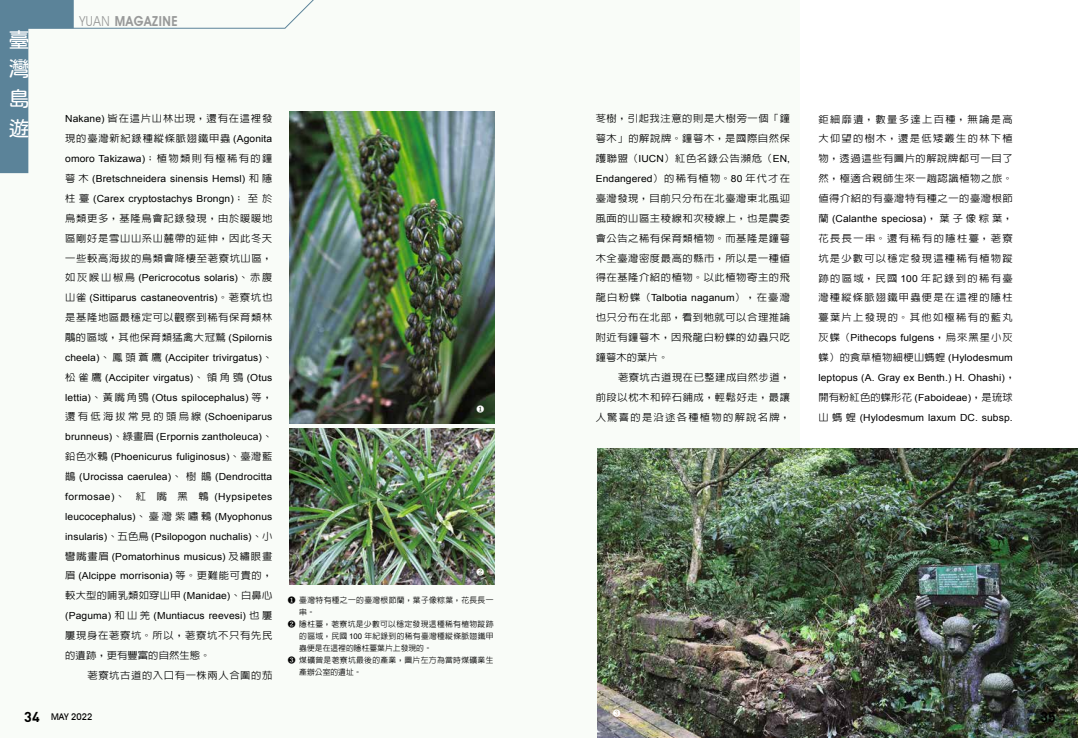
<style>
.page{position:relative;width:1078px;height:738px;background:#fff}
.page>*{position:absolute;margin:0;border:0;box-sizing:border-box;transform-origin:0 0}
.t1{font:21.3px/29.8px "jf openhuninn 1.1";color:#fff;text-align:justify}
.t2{font:700 14.2px "DIN";color:#000}
.t3{font:600 13.8px "Avant Garde IT Cby BT";letter-spacing:.05em;color:#989999;scale:.9 1}
.t4{font:9.8px/19.8px "Arial";letter-spacing:.01em;color:#000;text-align:justify;scale:1.05 1}
.t5{font:500 9.8px/19.8px "AR Hei B5";letter-spacing:.06em;color:#000;text-align:justify;scale:1.05 1}
.t6{font:500 9.8px "AR Hei B5";letter-spacing:.02em;color:#000;scale:1.05 1}
.t7{font:500 9.8px "AR Hei B5";letter-spacing:.01em;color:#000;scale:1.05 1}
.t8{font:500 9.8px "AR Hei B5";letter-spacing:.035em;color:#000;scale:1.05 1}
.t9{font:500 9.2px "Avant Garde IT Cby BT";color:#000}
.t10{font:500 7.8px "AR Hei B5";letter-spacing:.04em;color:#000}
.t11{font:500 7.8px "AR Hei B5";color:#000}
.t12{font:7.8px "Koz Min Pr 6 N";color:#fff}
.s1{font-weight:400}
.s2{font-family:"Arial";font-weight:400}
.s3{font-family:"AR Hei B5";font-weight:500}
.s4{font-family:"Koz Min Pr 6 N";font-weight:400}
.s5{font-family:"DIN";font-weight:700;font-size:14.2px}
</style>
<div class="page">
<div style="left:0;top:0;width:799px;height:737px;background:#f9fcf8"></div>
<img style="left:289px;top:428px;width:205px;height:156px">
<img style="left:289px;top:111px;width:205px;height:312px">
<img style="left:597px;top:448px;width:480px;height:289px">
<svg style="left:0;top:0;width:333px;height:173px"></svg>
<h1 class="t1" style="left:9px;top:24px;width:22px">臺灣島遊</h1>
<h3 class="t3" style="left:79px;top:13px;width:111px"><span class="s1">YUAN</span> MAGAZINE</h3>
<p class="t5" style="left:65px;top:109px;width:199px"><span class="s2">Nakane)</span> 皆在這片山林出現，還有在這裡發現的臺灣新紀錄種縱條脈翅鐵甲蟲 <span class="s2">(Agonita</span></p>
<p class="t4" style="left:65px;top:149px;width:199px">omoro Takizawa)<span class="s3">；植物類則有極稀有的鐘萼木</span> (Bretschneidera sinensis Hemsl) <span class="s3">和隱柱薹</span> (Carex cryptostachys Brongn)<span class="s3">；至於</span></p>
<p class="t5" style="left:65px;top:208px;width:199px">鳥類更多，基隆鳥會記錄發現，由於暖暖地區剛好是雪山山系山麓帶的延伸，因此冬天一些較高海拔的鳥類會降棲至荖寮坑山區，</p>
<p class="t4" style="left:65px;top:268px;width:199px"><span class="s3">如灰喉山椒鳥</span> (Pericrocotus solaris)<span class="s3">、赤腹山雀</span> (Sittiparus castaneoventris)<span class="s3">。荖寮坑也</span></p>
<p class="t5" style="left:65px;top:307px;width:199px">是基隆地區最穩定可以觀察到稀有保育類林鵰的區域，其他保育類猛禽大冠鷲 <span class="s2">(Spilornis</span></p>
<p class="t4" style="left:65px;top:347px;width:199px">cheela)<span class="s3">、鳳頭蒼鷹</span> (Accipiter trivirgatus)<span class="s3">、松雀鷹</span> (Accipiter virgatus)<span class="s3">、領角鴞</span> (Otus lettia)<span class="s3">、黃嘴角鴞</span> (Otus spilocephalus) <span class="s3">等，還有低海拔常見的頭烏線</span> (Schoeniparus brunneus)<span class="s3">、綠畫眉</span> (Erpornis zantholeuca)<span class="s3">、鉛色水鶇</span> (Phoenicurus fuliginosus)<span class="s3">、臺灣藍鵲</span> (Urocissa caerulea)<span class="s3">、樹鵲</span> (Dendrocitta formosae)<span class="s3">、 紅 嘴 黑 鵯</span> (Hypsipetes leucocephalus)<span class="s3">、臺灣紫嘯鶇</span> (Myophonus insularis)<span class="s3">、五色鳥</span> (Psilopogon nuchalis)<span class="s3">、小彎嘴畫眉</span> (Pomatorhinus musicus) <span class="s3">及繡眼畫眉</span> (Alcippe morrisonia) <span class="s3">等。更難能可貴的，</span></p>
<p class="t6" style="left:65px;top:590px;width:199px">較大型的哺乳類如穿山甲 <span class="s2">(Manidae)</span>、白鼻心</p>
<p class="t4" style="left:65px;top:605px;width:199px">(Paguma) <span class="s3">和山羌</span> (Muntiacus reevesi) <span class="s3">也屢</span></p>
<p class="t5" style="left:65px;top:625px;width:199px">屢現身在荖寮坑。所以，荖寮坑不只有先民的遺跡，更有豐富的自然生態。</p>
<p class="t5" style="left:87px;top:664px;width:177px">荖寮坑古道的入口有一株兩人合圍的茄</p>
<p class="t12" style="left:476px;top:404px;width:9px">❶</p>
<p class="t12" style="left:476px;top:567px;width:9px">❷</p>
<p class="t10" style="left:288px;top:595px;width:207px"><span class="s4">❶</span> 臺灣特有種之一的臺灣根節蘭，葉子像粽葉，花長長一</p>
<p class="t10" style="left:299px;top:607px;width:17px">串。</p>
<p class="t10" style="left:288px;top:619px;width:207px"><span class="s4">❷</span> 隱柱薹，荖寮坑是少數可以穩定發現這種稀有植物蹤跡</p>
<p class="t10" style="left:299px;top:631px;width:196px">的區域，民國 <span class="s2">100</span> 年紀錄到的稀有臺灣種縱條脈翅鐵甲</p>
<p class="t11" style="left:299px;top:643px;width:134px">蟲便是在這裡的隱柱薹葉片上發現的。</p>
<p class="t10" style="left:288px;top:655px;width:207px"><span class="s4">❸</span> 煤礦曾是荖寮坑最後的產業，圖片左方為當時煤礦業生</p>
<p class="t11" style="left:299px;top:668px;width:64px">產辦公室的遺址。</p>
<p class="t5" style="left:595px;top:109px;width:186px">苳樹，引起我注意的則是大樹旁一個「鐘萼木」的解說牌。鐘萼木，是國際自然保護聯盟（<span class="s2">IUCN</span>）紅色名錄公告瀕危（<span class="s2">EN,</span></p>
<p class="t4" style="left:595px;top:169px;width:186px">Endangered<span class="s3">）的稀有植物。</span>80 <span class="s3">年代才在</span></p>
<p class="t5" style="left:595px;top:188px;width:186px">臺灣發現，目前只分布在北臺灣東北風迎風面的山區主稜線和次稜線上，也是農委會公告之稀有保育類植物。而基隆是鐘萼木全臺灣密度最高的縣市，所以是一種值得在基隆介紹的植物。以此植物寄主的飛</p>
<p class="t4" style="left:595px;top:288px;width:186px"><span class="s3">龍白粉蝶（</span>Talbotia naganum<span class="s3">），在臺灣</span></p>
<p class="t5" style="left:595px;top:307px;width:186px">也只分布在北部，看到牠就可以合理推論附近有鐘萼木，因飛龍白粉蝶的幼蟲只吃鐘萼木的葉片。</p>
<p class="t5" style="left:595px;top:367px;width:186px;text-indent:22px">荖寮坑古道現在已整建成自然步道，前段以枕木和碎石鋪成，輕鬆好走，最讓人驚喜的是沿途各種植物的解說名牌，</p>
<p class="t5" style="left:818px;top:109px;width:186px">鉅細靡遺，數量多達上百種，無論是高大仰望的樹木，還是低矮叢生的林下植物，透過這些有圖片的解說牌都可一目了然，極適合親師生來一趟認識植物之旅。值得介紹的有臺灣特有種之一的臺灣根節</p>
<p class="t4" style="left:818px;top:208px;width:186px"><span class="s3">蘭</span> (Calanthe speciosa)<span class="s3">，葉子像粽葉，</span></p>
<p class="t5" style="left:818px;top:228px;width:186px">花長長一串。還有稀有的隱柱薹，荖寮坑是少數可以穩定發現這種稀有植物蹤跡的區域，民國 <span class="s2">100</span> 年記錄到的稀有臺灣種縱條脈翅鐵甲蟲便是在這裡的隱柱薹葉片上發現的。其他如極稀有的藍丸</p>
<p class="t4" style="left:818px;top:327px;width:186px"><span class="s3">灰蝶（</span>Pithecops fulgens<span class="s3">，烏來黑星小灰</span></p>
<p class="t8" style="left:818px;top:352px;width:186px">蝶）的食草植物細梗山螞蝗 <span class="s2">(Hylodesmum</span></p>
<p class="t4" style="left:818px;top:367px;width:189px">leptopus (A. Gray ex Benth.) H. Ohashi)<span class="s3">，</span></p>
<p class="t7" style="left:818px;top:392px;width:186px">開有粉紅色的蝶形花 <span class="s2">(Faboideae)</span>，是琉球</p>
<p class="t4" style="left:818px;top:407px;width:186px"><span class="s3">山螞蝗</span> (Hylodesmum laxum DC. subsp.</p>
<p class="t12" style="left:612px;top:708px;width:9px">❸</p>
<p class="t9" style="left:24px;top:710px;width:69px"><span class="s5">34</span> MAY 2022</p>
<h2 class="t2" style="left:1040px;top:707px;width:17px">35</h2>
</div>
